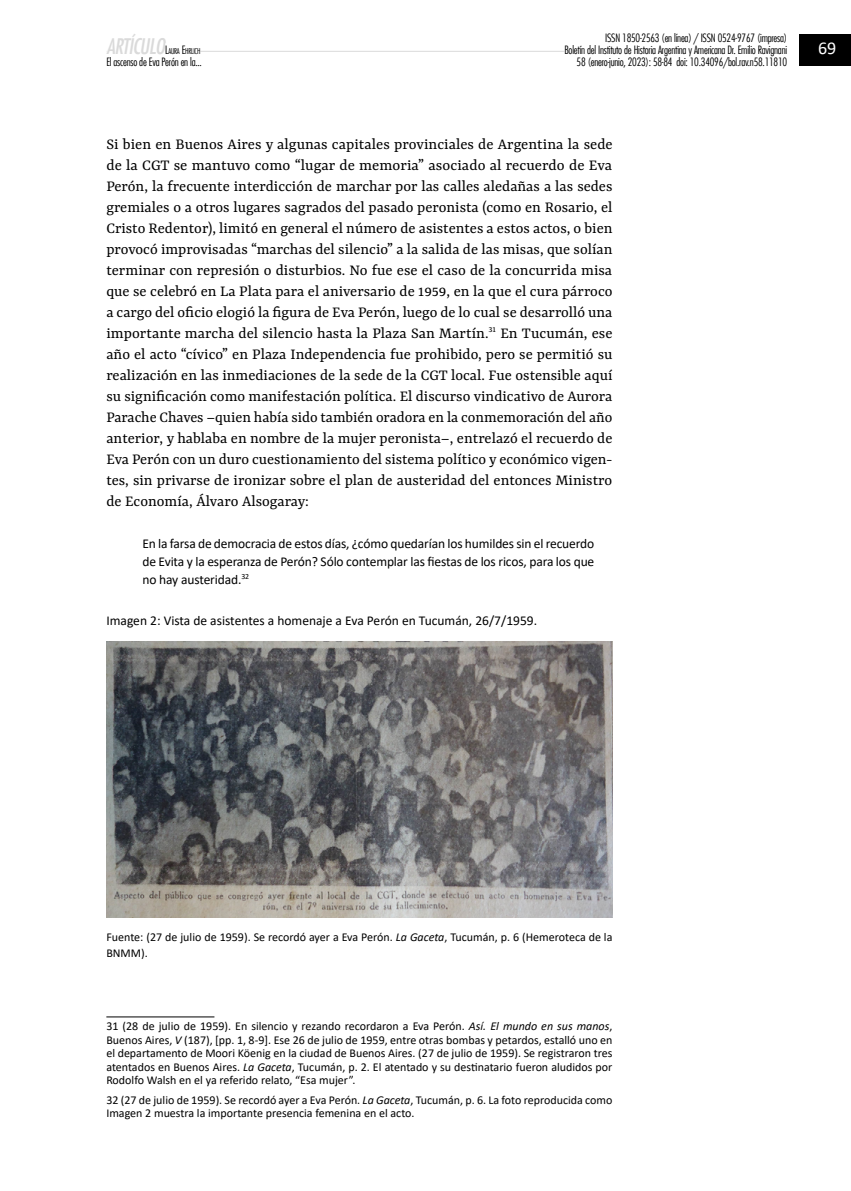
<style>
.page{position:relative;width:851px;height:1191px;background:#fff}
.page>*{position:absolute;margin:0;border:0;box-sizing:border-box;transform-origin:0 0}
.t1{font:18px "Calibri";color:#fff}
.t2{font:16.5px/21px "Yrsa";color:#000;text-align:justify}
.t3{font:13.5px/18px "Calibri";letter-spacing:-.01em;color:#000;text-align:justify}
.t4{font:12px/13.5px "Calibri";color:#000}
.t5{font:300 condensed 11.25px/12px "Futura LT";letter-spacing:-.02em;color:#000;text-align:right}
.t6{font:300 condensed 7.8px "Futura LT";letter-spacing:-.03em;color:#000}
.s1{font-weight:400;font-style:italic;font-size:21px;color:#dadada}
.s2{font-size:11.25px}
.s3{font-style:italic}
</style>
<div class="page">
<hr style="left:106px;top:51px;width:546px;height:1px;background:#dadada">
<div style="left:564px;top:43px;width:223px;height:15px;background:#fff"></div>
<div style="left:106px;top:40px;width:59px;height:15px;background:#fff"></div>
<div style="left:799px;top:35px;width:51px;height:31px;background:#000"></div>
<div style="left:165px;top:43px;width:35px;height:15px;background:#fff"></div>
<img style="left:106px;top:641px;width:506px;height:276px">
<hr style="left:106px;top:1016px;width:108px;height:1px;background:#000">
<p class="t5" style="left:564px;top:32px;width:224px">ISSN 1850-2563 (en línea) / ISSN 0524-9767 (impresa)<br>Boletín del Instituto de Historia Argentina y Americana Dr. Emilio Ravignani<br>58 (enero-junio, 2023): 58-84 doi: 10.34096/bol.rav.n58.11810</p>
<p class="t6" style="left:106px;top:46px;width:96px"><span class="s1">ARTÍCULO</span><span class="s2">L</span>AURA <span class="s2">E</span>HRLICH</p>
<p class="t1" style="left:818px;top:35px;width:20px">69</p>
<p class="t5" style="left:106px;top:56px;width:97px">El ascenso de Eva Perón en la...</p>
<p class="t2" style="left:106px;top:132px;width:508px">Si bien en Buenos Aires y algunas capitales provinciales de Argentina la sede de la CGT se mantuvo como “lugar de memoria” asociado al recuerdo de Eva Perón, la frecuente interdicción de marchar por las calles aledañas a las sedes gremiales o a otros lugares sagrados del pasado peronista (como en Rosario, el Cristo Redentor), limitó en general el número de asistentes a estos actos, o bien provocó improvisadas “marchas del silencio” a la salida de las misas, que solían terminar con represión o disturbios. No fue ese el caso de la concurrida misa que se celebró en La Plata para el aniversario de 1959, en la que el cura párroco a cargo del oficio elogió la figura de Eva Perón, luego de lo cual se desarrolló una importante marcha del silencio hasta la Plaza San Martín.<sup>31</sup> En Tucumán, ese año el acto “cívico” en Plaza Independencia fue prohibido, pero se permitió su realización en las inmediaciones de la sede de la CGT local. Fue ostensible aquí su significación como manifestación política. El discurso vindicativo de Aurora Parache Chaves –quien había sido también oradora en la conmemoración del año anterior, y hablaba en nombre de la mujer peronista–, entrelazó el recuerdo de Eva Perón con un duro cuestionamiento del sistema político y económico vigen&shy;tes, sin privarse de ironizar sobre el plan de austeridad del entonces Ministro de Economía, Álvaro Alsogaray:</p>
<p class="t3" style="left:142px;top:534px;width:453px">En la farsa de democracia de estos días, ¿cómo quedarían los humildes sin el recuerdo de Evita y la esperanza de Perón? Sólo contemplar las fiestas de los ricos, para los que no hay austeridad.<sup>32</sup></p>
<p class="t3" style="left:106px;top:611px;width:432px">Imagen 2: Vista de asistentes a homenaje a Eva Perón en Tucumán, 26/7/1959.</p>
<p class="t4" style="left:106px;top:928px;width:507px;line-height:15.8px">Fuente: (27 de julio de 1959). Se recordó ayer a Eva Perón. <span class="s3">La Gaceta</span>, Tucumán, p. 6 (Hemeroteca de la<br>BNMM).</p>
<p class="t4" style="left:106px;top:1019px;width:507px;text-align:justify">31 (28 de julio de 1959). En silencio y rezando recordaron a Eva Perón. <span class="s3">Así. El mundo en sus manos</span>, Buenos Aires, <span class="s3">V</span> (187), [pp. 1, 8-9]. Ese 26 de julio de 1959, entre otras bombas y petardos, estalló uno en el departamento de Moori Köenig en la ciudad de Buenos Aires. (27 de julio de 1959). Se registraron tres atentados en Buenos Aires. <span class="s3">La Gaceta</span>, Tucumán, p. 2. El atentado y su destinatario fueron aludidos por Rodolfo Walsh en el ya referido relato, “Esa mujer”.</p>
<p class="t4" style="left:106px;top:1093px;width:507px">32 (27 de julio de 1959). Se recordó ayer a Eva Perón. <span class="s3">La Gaceta</span>, Tucumán, p. 6. La foto reproducida como<br>Imagen 2 muestra la importante presencia femenina en el acto.</p>
</div>
